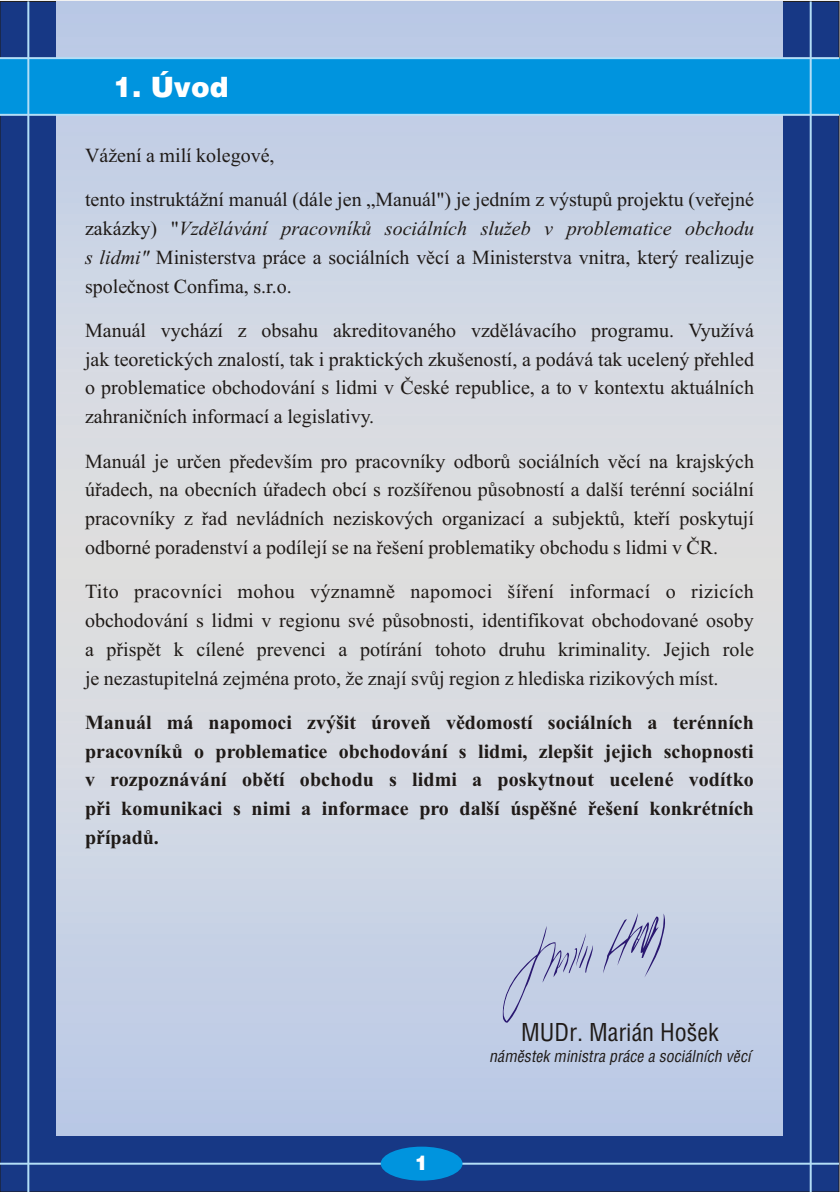
<style>
.page{position:relative;width:840px;height:1192px;background:#fff}
.page>*{position:absolute;margin:0;border:0;box-sizing:border-box;transform-origin:0 0}
.t1{font:900 28px "Switzerland";color:#fff}
.t2{font:24px "Switzerland Condensed";color:#1f1a17}
.t3{font:20px/28.8px "Times New Roman";color:#1f1a17;text-align:justify}
.t4{font:700 20px/28.8px "Times New Roman";color:#1f1a17;text-align:justify}
.t5{font:900 20px "Switzerland";color:#fff}
.t6{font:italic 16px "Switzerland Condensed";color:#1f1a17}
.s1{font-style:italic}
</style>
<div class="page">
<div style="left:0;top:1px;width:839px;height:1191px;background:#173885;border:1px solid #1f1a17"></div>
<img style="left:57px;top:1px;width:725px;height:1134px">
<div style="left:0;top:58px;width:839px;height:57px;background:#0094de"></div>
<hr style="left:0;top:114px;width:839px;height:2px;background:#b3def7">
<hr style="left:27px;top:1px;width:2px;height:1191px;background:#b3def7">
<hr style="left:810px;top:1px;width:2px;height:1191px;background:#b3def7">
<hr style="left:0;top:1163px;width:839px;height:2px;background:#b3def7">
<hr style="left:0;top:57px;width:839px;height:2px;background:#b3def7">
<svg style="left:381px;top:1147px;width:82px;height:34px"></svg>
<svg style="left:500px;top:913px;width:168px;height:110px;background:#bbc4de"></svg>
<h1 class="t1" style="left:113px;top:77px;width:117px">1. Úvod</h1>
<p class="t3" style="left:85px;top:143px;width:191px">Vážení a milí kolegové,</p>
<p class="t3" style="left:85px;top:187px;width:671px">tento instruktážní manuál (dále jen „Manuál") je jedním z výstupù projektu (veøejné zakázky) "<span class="s1">Vzdìlávání pracovníkù sociálních služeb v problematice obchodu s lidmi"</span> Ministerstva práce a sociálních vìcí a Ministerstva vnitra, který realizuje spoleènost Confima, s.r.o.</p>
<p class="t3" style="left:85px;top:318px;width:671px">Manuál vychází z obsahu akreditovaného vzdìlávacího programu. Využívá jak teoretických znalostí, tak i praktických zkušeností, a podává tak ucelený pøehled o problematice obchodování s lidmi v Èeské republice, a to v kontextu aktuálních zahranièních informací a legislativy.</p>
<p class="t3" style="left:85px;top:448px;width:671px">Manuál je urèen pøedevším pro pracovníky odborù sociálních vìcí na krajských úøadech, na obecních úøadech obcí s rozšíøenou pùsobností a další terénní sociální pracovníky z øad nevládních neziskových organizací a subjektù, kteøí poskytují odborné poradenství a podílejí se na øešení problematiky obchodu s lidmi v ÈR.</p>
<p class="t3" style="left:85px;top:579px;width:670px">Tito pracovníci mohou významnì napomoci šíøení informací o rizicích obchodování s lidmi v regionu své pùsobnosti, identifikovat obchodované osoby a pøispìt k cílené prevenci a potírání tohoto druhu kriminality. Jejich role je nezastupitelná zejména proto, že znají svùj region z hlediska rizikových míst.</p>
<p class="t4" style="left:85px;top:710px;width:671px">Manuál má napomoci zvýšit úroveò vìdomostí sociálních a terénních pracovníkù o problematice obchodování s lidmi, zlepšit jejich schopnosti v rozpoznávání obìtí obchodu s lidmi a poskytnout ucelené vodítko pøi komunikaci s nimi a informace pro další úspìšné øešení konkrétních pøípadù.</p>
<p class="t5" style="left:415px;top:1156px;width:15px">1</p>
<p class="t2" style="left:521px;top:1022px;width:199px">MUDr. Marián Hošek</p>
<p class="t6" style="left:489px;top:1049px;width:263px">náměstek ministra práce a sociálních věcí</p>
</div>
